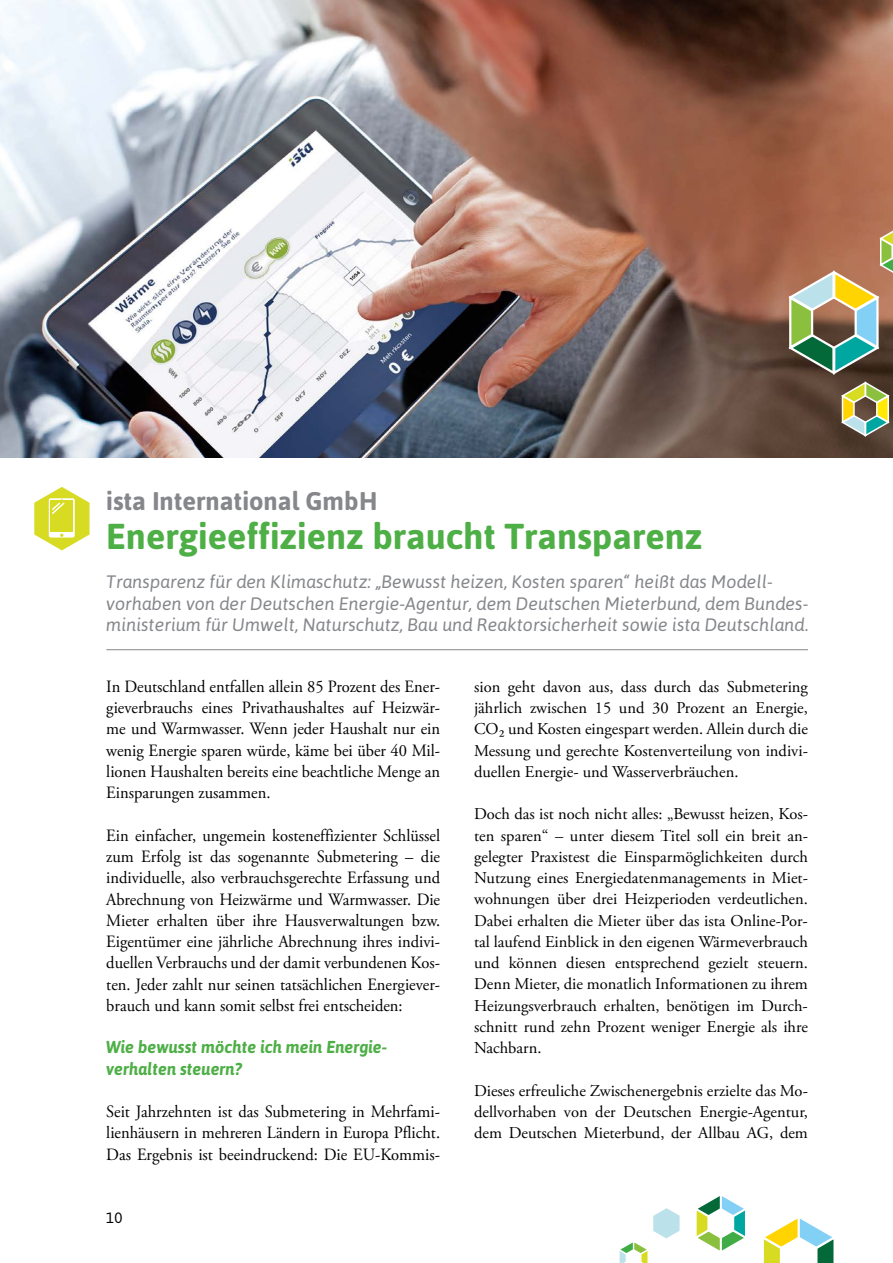
<style>
.page{position:relative;width:893px;height:1263px;background:#fff}
.page>*{position:absolute;margin:0;border:0;box-sizing:border-box;transform-origin:0 0}
.t1{font:700 36px "Asap";color:#4eaf46}
.t2{font:700 25.5px "Asap";color:#85878b}
.t3{font:italic 18px/21.6px "Asap";color:#85878b}
.t4{font:17.25px/21.3px "Adobe Garamond Pro";color:#000;text-align:justify;scale:.96 1}
.t5{font:italic 700 17.25px/21.3px "Asap";color:#4eaf46;scale:.96 1}
.t6{font:16.5px/21.3px "Adobe Garamond Pro";color:#000;text-align:justify}
.t7{font:15px "Asap";color:#000}
</style>
<div class="page">
<img style="left:0;top:0;width:893px;height:458px">
<svg style="left:763px;top:1218px;width:71px;height:45px"></svg>
<svg style="left:696px;top:1196px;width:49px;height:55px"></svg>
<svg style="left:619px;top:1208px;width:61px;height:55px"></svg>
<svg style="left:786px;top:223px;width:107px;height:215px;background:#8b7c5c"></svg>
<hr style="left:106px;top:649px;width:702px;height:1px;background:#878786">
<svg style="left:34px;top:487px;width:56px;height:63px"></svg>
<h2 class="t2" style="left:106px;top:486px;width:273px">ista International GmbH</h2>
<h1 class="t1" style="left:106px;top:516px;width:598px">Energieeffizienz braucht Transparenz</h1>
<p class="t3" style="left:106px;top:571px;width:704px">Transparenz für den Klimaschutz: „Bewusst heizen, Kosten sparen“ heißt das Modell&shy;vorhaben von der Deutschen Energie-Agentur, dem Deutschen Mieterbund, dem Bundes&shy;ministerium für Umwelt, Naturschutz, Bau und Reaktorsicherheit sowie ista Deutschland.</p>
<p class="t4" style="left:106px;top:676px;width:349px">In Deutschland entfallen allein 85 Prozent des Ener&shy;gieverbrauchs eines Privathaushaltes auf Heizwär&shy;me und Warmwasser. Wenn jeder Haushalt nur ein wenig Energie sparen würde, käme bei über 40 Mil&shy;lionen Haushalten bereits eine beachtliche Menge an Einsparungen zusammen.</p>
<p class="t4" style="left:106px;top:825px;width:349px">Ein einfacher, ungemein kosteneffizienter Schlüssel zum Erfolg ist das sogenannte Submetering – die individuelle, also verbrauchsgerechte Erfassung und Abrechnung von Heizwärme und Warmwasser. Die Mieter erhalten über ihre Hausverwaltungen bzw.<br>Eigentümer eine jährliche Abrechnung ihres indivi&shy;duellen Verbrauchs und der damit verbundenen Kos&shy;ten. Jeder zahlt nur seinen tatsächlichen Energiever&shy;brauch und kann somit selbst frei entscheiden:</p>
<p class="t5" style="left:106px;top:1036px;width:294px">Wie bewusst möchte ich mein Energie&shy;verhalten steuern?</p>
<p class="t4" style="left:106px;top:1101px;width:349px">Seit Jahrzehnten ist das Submetering in Mehrfami&shy;lienhäusern in mehreren Ländern in Europa Pflicht.<br>Das Ergebnis ist beeindruckend: Die EU-Kommis-</p>
<p class="t7" style="left:106px;top:1209px;width:18px">10</p>
<p class="t6" style="left:474px;top:677px;width:335px">sion geht davon aus, dass durch das Submetering jährlich zwischen 15 und 30 Prozent an Energie, CO₂ und Kosten eingespart werden. Allein durch die Messung und gerechte Kostenverteilung von indivi&shy;duellen Energie- und Wasserverbräuchen.</p>
<p class="t6" style="left:474px;top:804px;width:335px">Doch das ist noch nicht alles: „Bewusst heizen, Kos&shy;ten sparen“ – unter diesem Titel soll ein breit an&shy;gelegter Praxistest die Einsparmöglichkeiten durch Nutzung eines Energiedatenmanagements in Miet&shy;wohnungen über drei Heizperioden verdeutlichen.<br>Dabei erhalten die Mieter über das ista Online-Por&shy;tal laufend Einblick in den eigenen Wärmeverbrauch und können diesen entsprechend gezielt steuern.<br>Denn Mieter, die monatlich Informationen zu ihrem Heizungsverbrauch erhalten, benötigen im Durch&shy;schnitt rund zehn Prozent weniger Energie als ihre Nachbarn.</p>
<p class="t6" style="left:474px;top:1080px;width:335px">Dieses erfreuliche Zwischenergebnis erzielte das Mo&shy;dellvorhaben von der Deutschen Energie-Agentur, dem Deutschen Mieterbund, der Allbau AG, dem</p>
</div>
